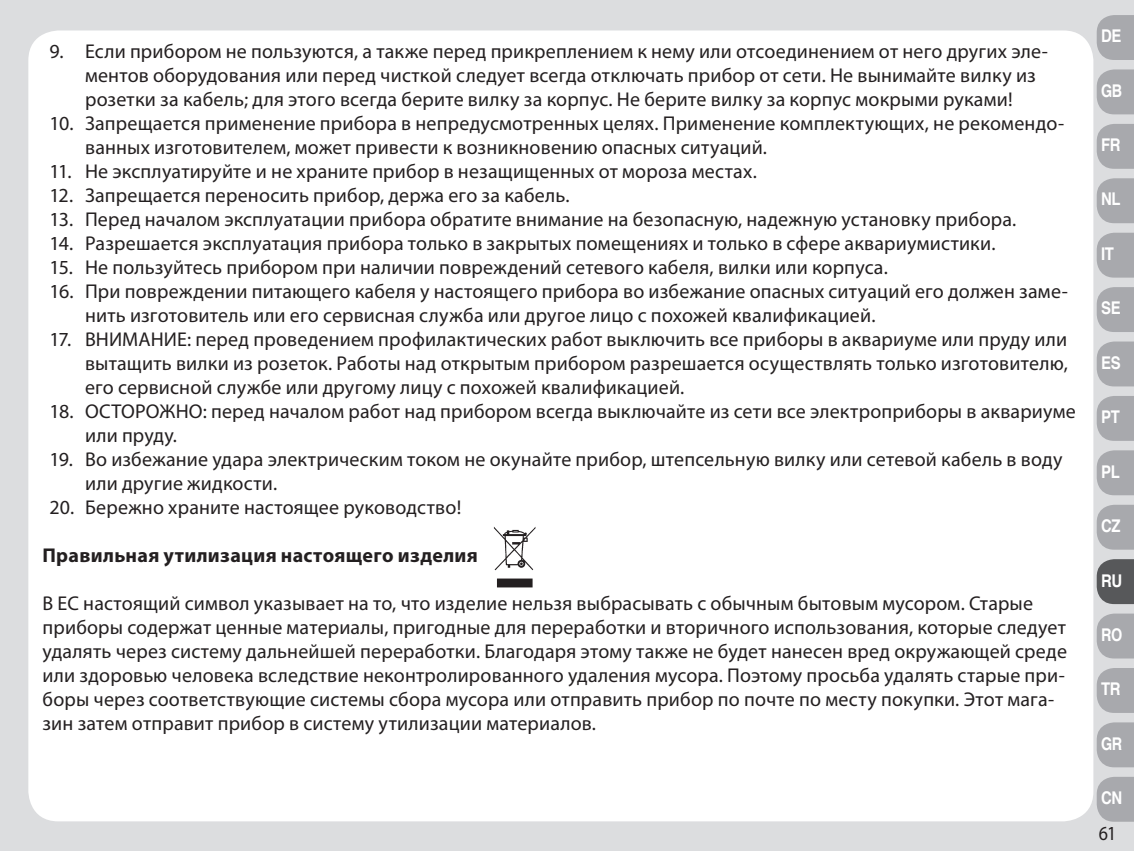
<style>
.page{position:relative;width:1134px;height:851px;background:#fff}
.page>*{position:absolute;margin:0;border:0;box-sizing:border-box;transform-origin:0 0}
.t1{font:20px/24px "Myriad Pro";letter-spacing:.01em;color:#231f20}
.t2{font:700 20px "Myriad Pro";letter-spacing:.015em;color:#231f20}
.t3{font:20px "Myriad Pro";letter-spacing:.01em;color:#231f20;scale:.9 1}
.t4{font:700 17.5px "Helvetica";letter-spacing:-.025em;color:#fff;scale:.85 1}
.t5{font:700 17.5px "Helvetica";letter-spacing:-.025em;color:#fff;scale:.82 1}
</style>
<div class="page">
<div style="left:0;top:0;width:1134px;height:850px;background:#dcdddf"></div>
<div style="left:28px;top:30px;width:1065px;height:791px;background:#fff;border-radius:30px"></div>
<img style="left:493px;top:527px;width:43px;height:61px">
<svg style="left:1097px;top:15px;width:37px;height:45px"></svg>
<svg style="left:1097px;top:69px;width:37px;height:45px"></svg>
<svg style="left:1097px;top:124px;width:37px;height:45px"></svg>
<svg style="left:1097px;top:178px;width:37px;height:45px"></svg>
<svg style="left:1097px;top:233px;width:37px;height:44px"></svg>
<svg style="left:1097px;top:287px;width:37px;height:45px"></svg>
<svg style="left:1097px;top:341px;width:37px;height:45px"></svg>
<svg style="left:1097px;top:396px;width:37px;height:45px"></svg>
<svg style="left:1097px;top:450px;width:37px;height:45px"></svg>
<svg style="left:1097px;top:504px;width:37px;height:45px"></svg>
<svg style="left:1097px;top:559px;width:37px;height:45px"></svg>
<svg style="left:1097px;top:613px;width:37px;height:45px"></svg>
<svg style="left:1097px;top:668px;width:37px;height:44px"></svg>
<svg style="left:1097px;top:722px;width:37px;height:45px"></svg>
<svg style="left:1097px;top:777px;width:37px;height:44px"></svg>
<p class="t1" style="left:85px;top:38px;width:964px;text-indent:-35px">9. Если прибором не пользуются, а также перед прикреплением к нему или отсоединением от него других эле&shy;ментов оборудования или перед чисткой следует всегда отключать прибор от сети. Не вынимайте вилку из розетки за кабель; для этого всегда берите вилку за корпус. Не берите вилку за корпус мокрыми руками!</p>
<p class="t1" style="left:85px;top:110px;width:981px;text-indent:-35px">10. Запрещается применение прибора в непредусмотренных целях. Применение комплектующих, не рекомендо&shy;ванных изготовителем, может привести к возникновению опасных ситуаций.</p>
<p class="t1" style="left:50px;top:158px;width:709px">11. Не эксплуатируйте и не храните прибор в незащищенных от мороза местах.</p>
<p class="t1" style="left:50px;top:182px;width:521px">12. Запрещается переносить прибор, держа его за кабель.</p>
<p class="t1" style="left:50px;top:206px;width:968px">13. Перед началом эксплуатации прибора обратите внимание на безопасную, надежную установку прибора.</p>
<p class="t1" style="left:50px;top:230px;width:947px">14. Разрешается эксплуатация прибора только в закрытых помещениях и только в сфере аквариумистики.</p>
<p class="t1" style="left:50px;top:254px;width:840px">15. Не пользуйтесь прибором при наличии повреждений сетевого кабеля, вилки или корпуса.</p>
<p class="t1" style="left:85px;top:278px;width:984px;text-indent:-35px">16. При повреждении питающего кабеля у настоящего прибора во избежание опасных ситуаций его должен заме&shy;нить изготовитель или его сервисная служба или другое лицо с похожей квалификацией.</p>
<p class="t1" style="left:85px;top:326px;width:984px;text-align:justify;text-indent:-35px">17. ВНИМАНИЕ: перед проведением профилактических работ выключить все приборы в аквариуме или пруду или вытащить вилки из розеток. Работы над открытым прибором разрешается осуществлять только изготовителю, его сервисной службе или другому лицу с похожей квалификацией.</p>
<p class="t1" style="left:85px;top:398px;width:992px;text-indent:-35px">18. ОСТОРОЖНО: перед началом работ над прибором всегда выключайте из сети все электроприборы в аквариуме или пруду.</p>
<p class="t1" style="left:85px;top:446px;width:979px;text-indent:-35px">19. Во избежание удара электрическим током не окунайте прибор, штепсельную вилку или сетевой кабель в воду или другие жидкости.</p>
<p class="t1" style="left:50px;top:494px;width:413px">20. Бережно храните настоящее руководство!</p>
<p class="t2" style="left:43px;top:542px;width:437px">Правильная утилизация настоящего изделия</p>
<p class="t1" style="left:43px;top:590px;width:1026px">В ЕС настоящий символ указывает на то, что изделие нельзя выбрасывать с обычным бытовым мусором. Старые приборы содержат ценные материалы, пригодные для переработки и вторичного использования, которые следует удалять через систему дальнейшей переработки. Благодаря этому также не будет нанесен вред окружающей среде или здоровью человека вследствие неконтролированного удаления мусора. Поэтому просьба удалять старые при&shy;боры через соответствующие системы сбора мусора или отправить прибор по почте по месту покупки. Этот мага&shy;зин затем отправит прибор в систему утилизации материалов.</p>
<p class="t4" style="left:1101px;top:22px;width:25px">DE</p>
<p class="t5" style="left:1101px;top:76px;width:27px">GB</p>
<p class="t4" style="left:1101px;top:131px;width:24px">FR</p>
<p class="t4" style="left:1101px;top:185px;width:24px">NL</p>
<p class="t4" style="left:1101px;top:239px;width:17px">IT</p>
<p class="t4" style="left:1101px;top:294px;width:24px">SE</p>
<p class="t4" style="left:1101px;top:348px;width:24px">ES</p>
<p class="t4" style="left:1101px;top:403px;width:23px">PT</p>
<p class="t4" style="left:1101px;top:457px;width:23px">PL</p>
<p class="t4" style="left:1101px;top:511px;width:24px">CZ</p>
<p class="t4" style="left:1101px;top:566px;width:26px">RU</p>
<p class="t5" style="left:1101px;top:620px;width:27px">RO</p>
<p class="t4" style="left:1101px;top:675px;width:24px">TR</p>
<p class="t5" style="left:1101px;top:729px;width:27px">GR</p>
<p class="t4" style="left:1101px;top:783px;width:26px">CN</p>
<p class="t3" style="left:1099px;top:821px;width:21px">61</p>
</div>
